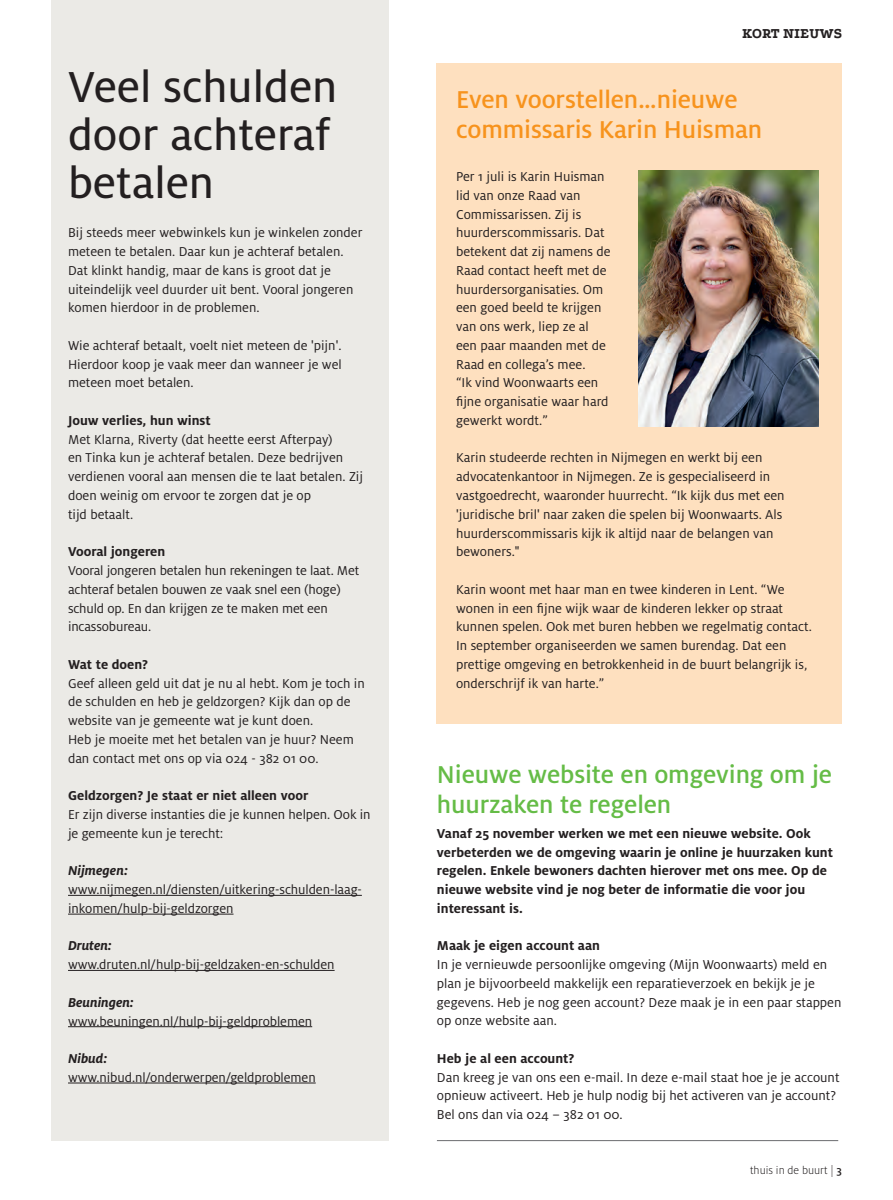
<style>
.page{position:relative;width:893px;height:1200px;background:#fff}
.page>*{position:absolute;margin:0;border:0;box-sizing:border-box;transform-origin:0 0}
.subkop_32{font:48px "Milo OT Text";color:#231f20}
.kopje_Black_18{font:500 27px/30px "Milo OT";letter-spacing:-.005em;color:#65bc46}
.kopje_Black_18-2{font:500 27px/30px "Milo OT";letter-spacing:-.005em;color:#f7931d}
.rubrieksaanduiding{font:700 15px "Podkova";color:#231f20}
.pt_medium{font:14.25px/18.8px "Milo OT";color:#231f20}
.pt_9_5_12_5{font:14.25px/18.8px "Milo OT";color:#231f20}
.intro_9_5_12_5{font:700 14.25px/18.8px "Milo OT";color:#231f20}
.intro_9_5_12_5-2{font:14.25px/18.8px "Milo OT";letter-spacing:-.005em;color:#231f20}
.intro_9_5_12_5-3{font:italic 700 14.25px "Milo OT";letter-spacing:-.005em;color:#231f20}
.t1{font:300 12px "Milo OT";color:#231f20}
.s1{font-weight:500}
</style>
<div class="page">
<div style="left:51px;top:0;width:338px;height:1140px;background:#ebeae6"></div>
<hr style="left:437px;top:1139px;width:401px;height:1px;background:#6c6d70">
<hr style="left:68px;top:894px;width:294px;height:1px;background:#231f20">
<hr style="left:68px;top:913px;width:165px;height:1px;background:#231f20">
<hr style="left:68px;top:969px;width:267px;height:1px;background:#231f20">
<hr style="left:68px;top:1025px;width:244px;height:1px;background:#231f20">
<hr style="left:68px;top:1082px;width:248px;height:1px;background:#231f20">
<div style="left:437px;top:64px;width:405px;height:659px;background:#fee0bf"></div>
<img style="left:639px;top:170px;width:180px;height:256px">
<p class="subkop_32" style="left:68px;top:61px;width:271px">Veel schulden</p>
<p class="subkop_32" style="left:68px;top:109px;width:264px">door achteraf</p>
<p class="subkop_32" style="left:68px;top:157px;width:148px">betalen</p>
<p class="pt_medium" style="left:68px;top:223px;width:296px">Bij steeds meer webwinkels kun je winkelen zonder meteen te betalen. Daar kun je achteraf betalen.<br>Dat klinkt handig, maar de kans is groot dat je uiteindelijk veel duurder uit bent. Vooral jongeren komen hierdoor in de problemen.</p>
<p class="pt_medium" style="left:68px;top:336px;width:275px;text-align:justify">Wie achteraf betaalt, voelt niet meteen de 'pijn'.<br>Hierdoor koop je vaak meer dan wanneer je wel meteen moet betalen.</p>
<p class="intro_9_5_12_5" style="left:68px;top:411px;width:144px">Jouw verlies, hun winst</p>
<p class="pt_medium" style="left:68px;top:430px;width:296px">Met Klarna, Riverty (dat heette eerst Afterpay)<br>en Tinka kun je achteraf betalen. Deze bedrijven verdienen vooral aan mensen die te laat betalen. Zij doen weinig om ervoor te zorgen dat je op</p>
<p class="pt_medium" style="left:68px;top:505px;width:67px">tijd betaalt.</p>
<p class="intro_9_5_12_5" style="left:68px;top:542px;width:99px">Vooral jongeren</p>
<p class="pt_medium" style="left:68px;top:561px;width:293px">Vooral jongeren betalen hun rekeningen te laat. Met achteraf betalen bouwen ze vaak snel een (hoge) schuld op. En dan krijgen ze te maken met een incassobureau.</p>
<p class="intro_9_5_12_5" style="left:68px;top:655px;width:82px">Wat te doen?</p>
<p class="pt_medium" style="left:68px;top:673px;width:298px">Geef alleen geld uit dat je nu al hebt. Kom je toch in de schulden en heb je geldzorgen? Kijk dan op de website van je gemeente wat je kunt doen.</p>
<p class="pt_medium" style="left:68px;top:730px;width:287px">Heb je moeite met het betalen van je huur? Neem dan contact met ons op via 024 - 382 01 00.</p>
<p class="intro_9_5_12_5" style="left:68px;top:786px;width:242px">Geldzorgen? Je staat er niet alleen voor</p>
<p class="pt_9_5_12_5" style="left:68px;top:805px;width:304px">Er zijn diverse instanties die je kunnen helpen. Ook in je gemeente kun je terecht:</p>
<p class="intro_9_5_12_5-3" style="left:68px;top:862px;width:62px">Nijmegen:</p>
<p class="intro_9_5_12_5-2" style="left:68px;top:880px;width:295px">www.nijmegen.nl/diensten/uitkering-schulden-laag&shy;inkomen/hulp-bij-geldzorgen</p>
<p class="intro_9_5_12_5-3" style="left:68px;top:937px;width:45px">Druten:</p>
<p class="intro_9_5_12_5-2" style="left:68px;top:955px;width:268px">www.druten.nl/hulp-bij-geldzaken-en-schulden</p>
<p class="intro_9_5_12_5-3" style="left:68px;top:993px;width:67px">Beuningen:</p>
<p class="intro_9_5_12_5-2" style="left:68px;top:1011px;width:246px">www.beuningen.nl/hulp-bij-geldproblemen</p>
<p class="intro_9_5_12_5-3" style="left:68px;top:1050px;width:41px">Nibud:</p>
<p class="intro_9_5_12_5-2" style="left:68px;top:1067px;width:249px">www.nibud.nl/onderwerpen/geldproblemen</p>
<p class="rubrieksaanduiding" style="left:742px;top:26px;width:101px">KORT NIEUWS</p>
<p class="kopje_Black_18-2" style="left:456px;top:84px;width:308px">Even voorstellen…nieuwe commissaris Karin Huisman</p>
<p class="pt_medium" style="left:456px;top:167px;width:156px">Per 1 juli is Karin Huisman lid van onze Raad van<br>Commissarissen. Zij is huurderscommissaris. Dat betekent dat zij namens de<br>Raad contact heeft met de huurdersorganisaties. Om een goed beeld te krijgen van ons werk, liep ze al een paar maanden met de<br>Raad en collega’s mee.<br>“Ik vind Woonwaarts een fijne organisatie waar hard gewerkt wordt.”</p>
<p class="pt_medium" style="left:456px;top:448px;width:330px">Karin studeerde rechten in Nijmegen en werkt bij een advocatenkantoor in Nijmegen. Ze is gespecialiseerd in vastgoedrecht, waaronder huurrecht. “Ik kijk dus met een 'juridische bril' naar zaken die spelen bij Woonwaarts. Als huurderscommissaris kijk ik altijd naar de belangen van bewoners."</p>
<p class="pt_medium" style="left:456px;top:580px;width:357px">Karin woont met haar man en twee kinderen in Lent. “We wonen in een fijne wijk waar de kinderen lekker op straat kunnen spelen. Ook met buren hebben we regelmatig contact.<br>In september organiseerden we samen burendag. Dat een prettige omgeving en betrokkenheid in de buurt belangrijk is, onderschrijf ik van harte.”</p>
<p class="kopje_Black_18" style="left:437px;top:759px;width:397px">Nieuwe website en omgeving om je huurzaken te regelen</p>
<p class="intro_9_5_12_5" style="left:437px;top:823px;width:398px">Vanaf 25 november werken we met een nieuwe website. Ook verbeterden we de omgeving waarin je online je huurzaken kunt regelen. Enkele bewoners dachten hierover met ons mee. Op de nieuwe website vind je nog beter de informatie die voor jou interessant is.</p>
<p class="intro_9_5_12_5" style="left:437px;top:936px;width:165px">Maak je eigen account aan</p>
<p class="pt_9_5_12_5" style="left:437px;top:955px;width:406px">In je vernieuwde persoonlijke omgeving (Mijn Woonwaarts) meld en plan je bijvoorbeeld makkelijk een reparatieverzoek en bekijk je je gegevens. Heb je nog geen account? Deze maak je in een paar stappen op onze website aan.</p>
<p class="intro_9_5_12_5" style="left:437px;top:1048px;width:139px">Heb je al een account?</p>
<p class="pt_9_5_12_5" style="left:437px;top:1067px;width:404px">Dan kreeg je van ons een e-mail. In deze e-mail staat hoe je je account opnieuw activeert. Heb je hulp nodig bij het activeren van je account?<br>Bel ons dan via 024 – 382 01 00.</p>
<p class="t1" style="left:750px;top:1163px;width:93px">thuis in de buurt | <span class="s1">3</span></p>
</div>
